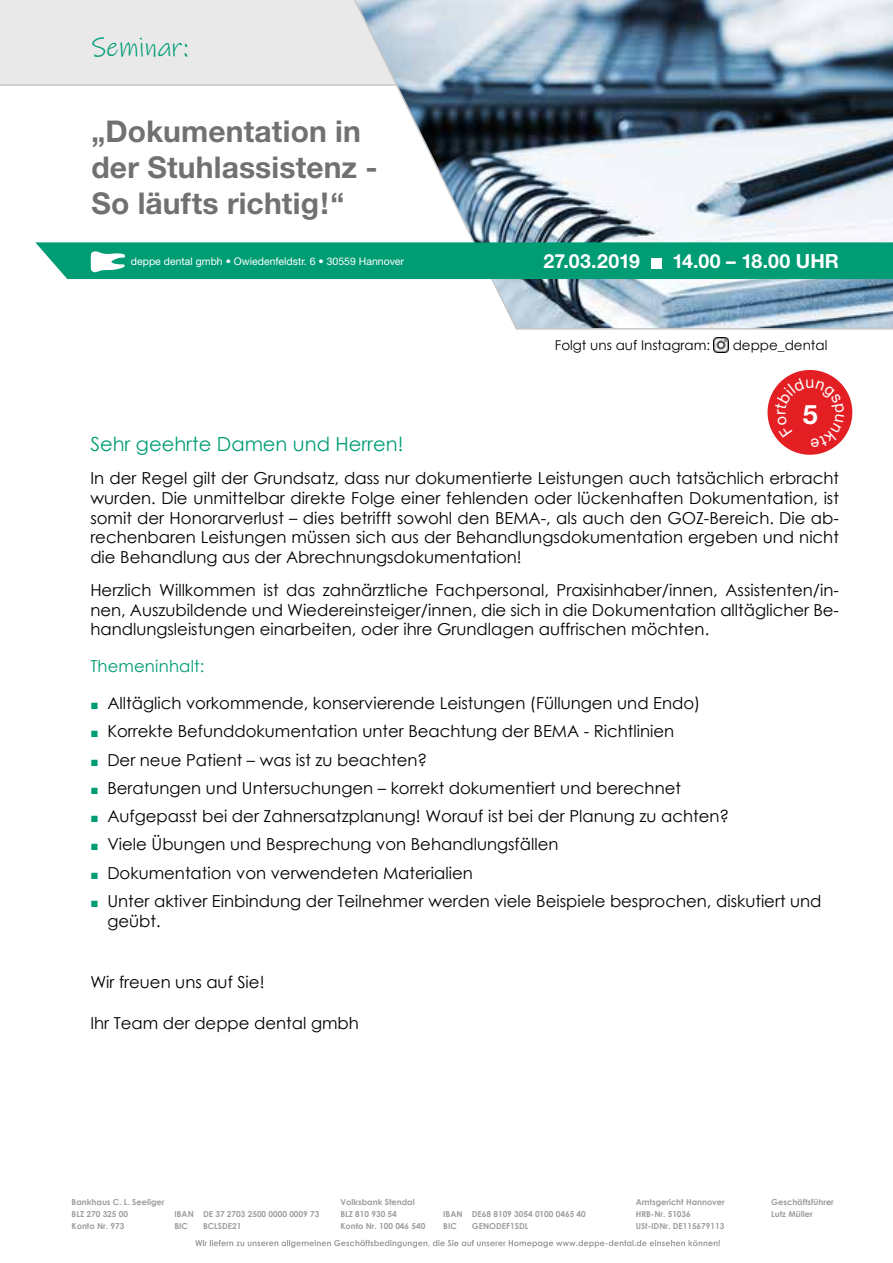
<style>
.page{position:relative;width:893px;height:1263px;background:#fff}
.page>*{position:absolute;margin:0;border:0;box-sizing:border-box;transform-origin:0 0}
.t1{font:700 30px/36px "Helvetica Neue";letter-spacing:.005em;color:#707172}
.t2{font:27px "Ink Free";color:#009d75}
.t3{font:700 26.85px "Helvetica Neue";color:#fff}
.t4{font:19.5px "Century Gothic";color:#009d75}
.t5{font:700 19.5px "Helvetica Neue";letter-spacing:.005em;color:#fff}
.t6{font:16.5px/19.8px "Century Gothic";color:#000;text-align:justify}
.t7{font:16.5px "Century Gothic";letter-spacing:.01em;color:#009d75}
.t8{font:13.5px "Century Gothic";color:#000}
.t9{font:10.5px "Helvetica Neue";color:#fff}
.t10{font:700 8.25px/12px "Century Gothic";color:#9c9e9f}
.s1{font-size:13.5px;color:#009d75}
</style>
<div class="page">
<div style="left:0;top:0;width:893px;height:85px;background:#e9e9ea"></div>
<hr style="left:0;top:84px;width:893px;height:2px;background:#c6c7c8">
<svg style="left:344px;top:0;width:549px;height:330px"></svg>
<div style="left:35px;top:242px;width:858px;height:37px;background:#009d75"></div>
<div style="left:651px;top:258px;width:10px;height:10px;background:#fff"></div>
<svg style="left:195px;top:1240px;width:525px;height:8px"></svg>
<div style="left:767px;top:370px;width:85px;height:85px;background:#e31f24;border-radius:50%"></div>
<img style="left:714px;top:338px;width:15px;height:15px">
<svg style="left:775px;top:378px;width:70px;height:69px"></svg>
<h2 class="t2" style="left:91px;top:32px;width:99px">Seminar:</h2>
<h1 class="t1" style="left:91px;top:113px;width:288px">„Dokumentation in der Stuhlassistenz -<br>So läufts richtig!“</h1>
<p class="t9" style="left:131px;top:255px;width:275px">deppe dental gmbh • Owiedenfeldstr. 6 • 30559 Hannover</p>
<p class="t5" style="left:543px;top:249px;width:98px">27.03.2019</p>
<p class="t5" style="left:672px;top:249px;width:168px">14.00 – 18.00 UHR</p>
<p class="t8" style="left:555px;top:336px;width:157px">Folgt uns auf Instagram:</p>
<p class="t8" style="left:733px;top:336px;width:96px">deppe_dental</p>
<h3 class="t3" style="left:803px;top:398px;width:16px">5</h3>
<p class="t4" style="left:90px;top:431px;width:315px">Sehr geehrte Damen und Herren!</p>
<p class="t6" style="left:90px;top:468px;width:750px">In der Regel gilt der Grundsatz, dass nur dokumentierte Leistungen auch tatsächlich erbracht wurden. Die unmittelbar direkte Folge einer fehlenden oder lückenhaften Dokumentation, ist somit der Honorarverlust – dies betrifft sowohl den BEMA-, als auch den GOZ-Bereich. Die ab&shy;rechenbaren Leistungen müssen sich aus der Behandlungsdokumentation ergeben und nicht die Behandlung aus der Abrechnungsdokumentation!</p>
<p class="t6" style="left:90px;top:580px;width:750px">Herzlich Willkommen ist das zahnärztliche Fachpersonal, Praxisinhaber/innen, Assistenten/in&shy;nen, Auszubildende und Wiedereinsteiger/innen, die sich in die Dokumentation alltäglicher Be&shy;handlungsleistungen einarbeiten, oder ihre Grundlagen auffrischen möchten.</p>
<p class="t7" style="left:90px;top:655px;width:115px">Themeninhalt:</p>
<p class="t6" style="left:90px;top:693px;width:611px"><span class="s1">■</span> Alltäglich vorkommende, konservierende Leistungen (Füllungen und Endo)</p>
<p class="t6" style="left:90px;top:721px;width:585px"><span class="s1">■</span> Korrekte Befunddokumentation unter Beachtung der BEMA - Richtlinien</p>
<p class="t6" style="left:90px;top:749px;width:338px"><span class="s1">■</span> Der neue Patient – was ist zu beachten?</p>
<p class="t6" style="left:90px;top:778px;width:592px"><span class="s1">■</span> Beratungen und Untersuchungen – korrekt dokumentiert und berechnet</p>
<p class="t6" style="left:90px;top:806px;width:640px"><span class="s1">■</span> Aufgepasst bei der Zahnersatzplanung! Worauf ist bei der Planung zu achten?</p>
<p class="t6" style="left:90px;top:834px;width:470px"><span class="s1">■</span> Viele Übungen und Besprechung von Behandlungsfällen</p>
<p class="t6" style="left:90px;top:863px;width:384px"><span class="s1">■</span> Dokumentation von verwendeten Materialien</p>
<p class="t6" style="left:107px;top:891px;width:716px;text-indent:-17px"><span class="s1">■</span> Unter aktiver Einbindung der Teilnehmer werden viele Beispiele besprochen, diskutiert und geübt.</p>
<p class="t6" style="left:90px;top:972px;width:176px">Wir freuen uns auf Sie!</p>
<p class="t6" style="left:90px;top:1013px;width:270px">Ihr Team der deppe dental gmbh</p>
<p class="t10" style="left:72px;top:1195px;width:94px">Bankhaus C. L. Seeliger<br>BLZ 270 325 00<br>Konto Nr. 973</p>
<p class="t10" style="left:175px;top:1207px;width:146px">IBAN DE 37 2703 2500 0000 0009 73<br>BIC</p>
<p class="t10" style="left:203px;top:1219px;width:40px">BCLSDE21</p>
<p class="t10" style="left:340px;top:1195px;width:86px">Volksbank Stendal<br>BLZ 810 930 54<br>Konto Nr. 100 046 540</p>
<p class="t10" style="left:636px;top:1195px;width:91px">Amtsgericht Hannover<br>HRB-Nr. 51036<br>USt-IDNr. DE115679113</p>
<p class="t10" style="left:771px;top:1195px;width:64px">Geschäftsführer<br>Lutz Müller</p>
<p class="t10" style="left:443px;top:1207px;width:144px">IBAN DE68 8109 3054 0100 0465 40<br>BIC</p>
<p class="t10" style="left:472px;top:1219px;width:58px">GENODEF1SDL</p>
</div>
